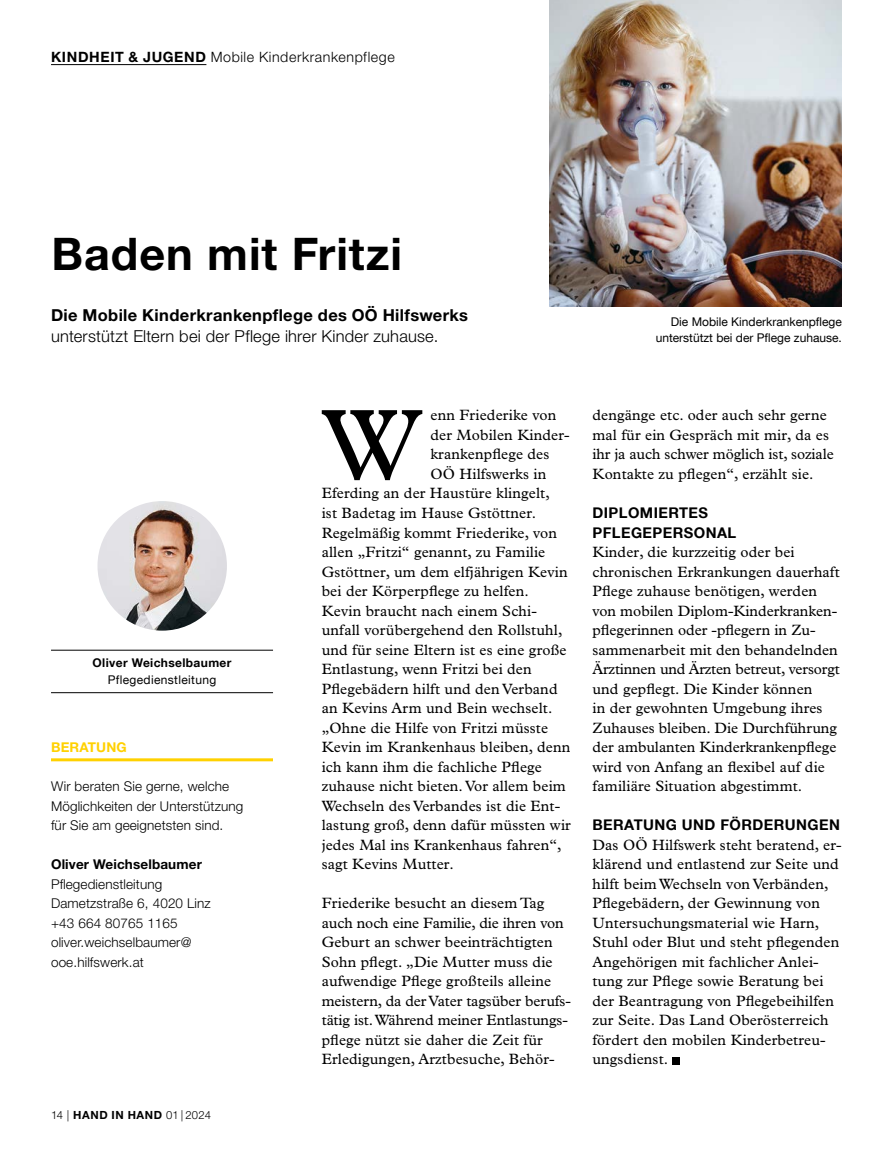
<style>
.page{position:relative;width:893px;height:1149px;background:#fff}
.page>*{position:absolute;margin:0;border:0;box-sizing:border-box;transform-origin:0 0}
.t1{font:100.8px "Plantin Std";color:#000}
.t2{font:700 45px "Helvetica Neue LT Std";letter-spacing:.02em;color:#000}
.t3{font:300 16.5px "Helvetica Neue LT Std";letter-spacing:.015em;color:#000}
.t4{font:700 16.5px "Helvetica Neue LT Std";letter-spacing:.02em;color:#000}
.t5{font:15px/19.5px "Plantin Std";letter-spacing:.01em;color:#000}
.t6{font:700 14.7px/19.5px "Helvetica Neue LT Com";letter-spacing:.03em;color:#000}
.t7{font:300 14.25px "Helvetica Neue LT Std";letter-spacing:.04em;color:#000}
.t8{font:300 13.5px/19.5px "Helvetica Neue LT Std";letter-spacing:.01em;color:#000}
.t9{font:700 13.5px "Helvetica Neue LT Std";letter-spacing:.01em;color:#000}
.t10{font:700 13.5px "Helvetica Neue LT Std";letter-spacing:.01em;color:#ffd100}
.t11{font:12px/16.5px "Helvetica Neue LT Com";color:#000;text-align:right}
.t12{font:700 12px "Helvetica Neue LT Com";letter-spacing:.03em;color:#000}
.t13{font:12px "Helvetica Neue LT Com";letter-spacing:.03em;color:#000}
.t14{font:300 11.25px "Helvetica Neue LT Std";letter-spacing:.01em;color:#000}
.s1{font-weight:700}
</style>
<div class="page">
<hr style="left:51px;top:64px;width:155px;height:1px;background:#000">
<img style="left:550px;top:0;width:292px;height:306px">
<div style="left:672px;top:1056px;width:7px;height:8px;background:#000"></div>
<img style="left:97px;top:501px;width:130px;height:129px;border-radius:65px">
<hr style="left:51px;top:649px;width:222px;height:1px;background:#000">
<hr style="left:51px;top:692px;width:222px;height:1px;background:#000">
<hr style="left:51px;top:758px;width:222px;height:3px;background:#ffd100">
<p class="t7" style="left:51px;top:48px;width:345px"><span class="s1">KINDHEIT &amp; JUGEND</span> Mobile Kinderkrankenpflege</p>
<h2 class="t2" style="left:52px;top:226px;width:352px">Baden mit Fritzi</h2>
<p class="t4" style="left:51px;top:304px;width:418px">Die Mobile Kinderkrankenpflege des OÖ Hilfswerks</p>
<p class="t3" style="left:51px;top:326px;width:389px">unterstützt Eltern bei der Pflege ihrer Kinder zuhause.</p>
<p class="t11" style="left:656px;top:313px;width:188px">Die Mobile Kinderkrankenpflege unterstützt bei der Pflege zuhause.</p>
<p class="t12" style="left:93px;top:655px;width:140px">Oliver Weichselbaumer</p>
<p class="t13" style="left:108px;top:672px;width:110px">Pflegedienstleitung</p>
<p class="t10" style="left:51px;top:738px;width:77px">BERATUNG</p>
<p class="t8" style="left:51px;top:776px;width:194px">Wir beraten Sie gerne, welche<br>Möglichkeiten der Unterstützung für Sie am geeignetsten sind.</p>
<p class="t9" style="left:51px;top:855px;width:152px">Oliver Weichselbaumer</p>
<p class="t8" style="left:51px;top:873px;width:161px">Pflegedienstleitung<br>Dametzstraße 6, 4020 Linz +43 664 80765 1165 oliver.weichselbaumer@ ooe.hilfswerk.at</p>
<p class="t14" style="left:51px;top:1107px;width:161px">14 | <span class="s1">HAND IN HAND</span> 01 | 2024</p>
<h1 class="t1" style="left:322px;top:387px;width:102px">W</h1>
<p class="t5" style="left:430px;top:405px;width:127px">enn Friederike von</p>
<p class="t5" style="left:430px;top:425px;width:141px">der Mobilen Kinder-</p>
<p class="t5" style="left:430px;top:444px;width:120px">krankenpflege des</p>
<p class="t5" style="left:430px;top:464px;width:117px">OÖ Hilfswerks in</p>
<p class="t5" style="left:322px;top:483px;width:230px">Eferding an der Haustüre klingelt,</p>
<p class="t5" style="left:322px;top:503px;width:216px">ist Badetag im Hause Gstöttner.</p>
<p class="t5" style="left:322px;top:522px;width:237px">Regelmäßig kommt Friederike, von</p>
<p class="t5" style="left:322px;top:542px;width:225px">allen „Fritzi“ genannt, zu Familie</p>
<p class="t5" style="left:322px;top:561px;width:247px">Gstöttner, um dem elfjährigen Kevin</p>
<p class="t5" style="left:322px;top:581px;width:209px">bei der Körperpflege zu helfen.</p>
<p class="t5" style="left:322px;top:600px;width:217px">Kevin braucht nach einem Schi-</p>
<p class="t5" style="left:322px;top:620px;width:242px">unfall vorübergehend den Rollstuhl,</p>
<p class="t5" style="left:322px;top:639px;width:246px">und für seine Eltern ist es eine große</p>
<p class="t5" style="left:322px;top:659px;width:211px">Entlastung, wenn Fritzi bei den</p>
<p class="t5" style="left:322px;top:678px;width:237px">Pflegebädern hilft und den Verband</p>
<p class="t5" style="left:322px;top:698px;width:232px">an Kevins Arm und Bein wechselt.</p>
<p class="t5" style="left:322px;top:717px;width:228px">„Ohne die Hilfe von Fritzi müsste</p>
<p class="t5" style="left:322px;top:737px;width:250px">Kevin im Krankenhaus bleiben, denn</p>
<p class="t5" style="left:322px;top:756px;width:222px">ich kann ihm die fachliche Pflege</p>
<p class="t5" style="left:322px;top:776px;width:246px">zuhause nicht bieten. Vor allem beim</p>
<p class="t5" style="left:322px;top:795px;width:240px">Wechseln des Verbandes ist die Ent-</p>
<p class="t5" style="left:322px;top:815px;width:251px">lastung groß, denn dafür müssten wir</p>
<p class="t5" style="left:322px;top:834px;width:241px">jedes Mal ins Krankenhaus fahren“,</p>
<p class="t5" style="left:322px;top:854px;width:133px">sagt Kevins Mutter.</p>
<p class="t5" style="left:322px;top:893px;width:251px">Friederike besucht an diesem Tag auch noch eine Familie, die ihren von Geburt an schwer beeinträchtigten Sohn pflegt. „Die Mutter muss die aufwendige Pflege großteils alleine meistern, da der Vater tagsüber berufs&shy;tätig ist. Während meiner Entlastungs&shy;pflege nützt sie daher die Zeit für Erledigungen, Arztbesuche, Behör-</p>
<p class="t5" style="left:592px;top:405px;width:243px">dengänge etc. oder auch sehr gerne mal für ein Gespräch mit mir, da es ihr ja auch schwer möglich ist, soziale Kontakte zu pflegen“, erzählt sie.</p>
<p class="t6" style="left:592px;top:502px;width:145px">DIPLOMIERTES<br>PFLEGEPERSONAL</p>
<p class="t5" style="left:592px;top:542px;width:249px">Kinder, die kurzzeitig oder bei chronischen Erkrankungen dauerhaft Pflege zuhause benötigen, werden von mobilen Diplom-Kinderkranken&shy;pflegerinnen oder -pflegern in Zu&shy;sammenarbeit mit den behandelnden Ärztinnen und Ärzten betreut, versorgt und gepflegt. Die Kinder können<br>in der gewohnten Umgebung ihres Zuhauses bleiben. Die Durchführung der ambulanten Kinderkrankenpflege wird von Anfang an flexibel auf die familiäre Situation abgestimmt.</p>
<p class="t6" style="left:592px;top:814px;width:249px">BERATUNG UND FÖRDERUNGEN</p>
<p class="t5" style="left:592px;top:834px;width:251px">Das OÖ Hilfswerk steht beratend, er&shy;klärend und entlastend zur Seite und hilft beim Wechseln von Verbänden, Pflegebädern, der Gewinnung von Untersuchungsmaterial wie Harn, Stuhl oder Blut und steht pflegenden Angehörigen mit fachlicher Anlei&shy;tung zur Pflege sowie Beratung bei der Beantragung von Pflegebeihilfen zur Seite. Das Land Oberösterreich fördert den mobilen Kinderbetreu&shy;ungsdienst.</p>
</div>
